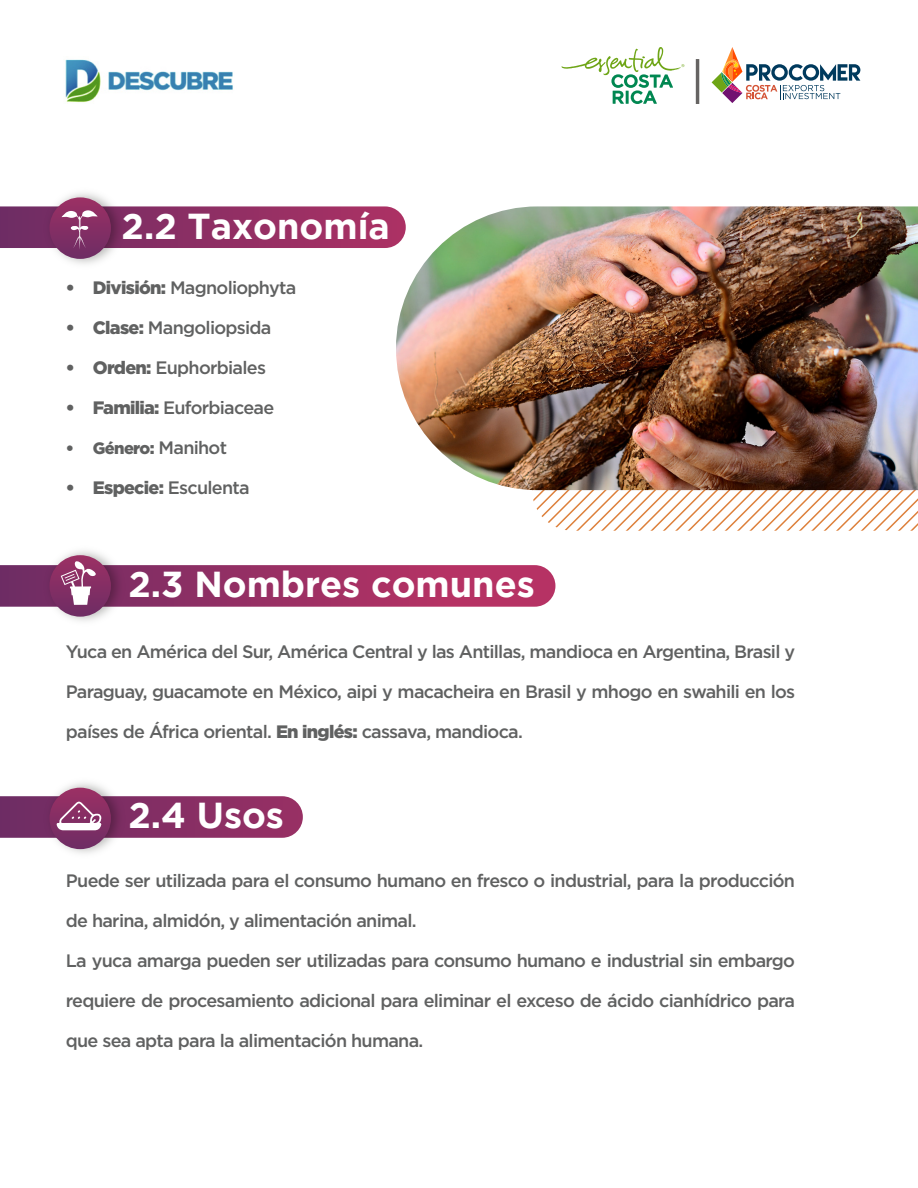
<style>
.page{position:relative;width:918px;height:1188px;background:#fff}
.page>*{position:absolute;margin:0;border:0;box-sizing:border-box;transform-origin:0 0}
.t1{font:700 36px "Gotham";color:#fff}
.t2{font:500 18px "Gotham";letter-spacing:-.04em;color:#606161}
.t3{font:900 18px "Gotham";letter-spacing:-.04em;color:#606161}
.t4{font:900 16.5px "Gotham";letter-spacing:-.04em;color:#606161}
.s1{font-weight:900}
.s2{font-weight:500;font-size:18px}
.s3{font-weight:500}
</style>
<div class="page">
<svg style="left:532px;top:490px;width:386px;height:41px"></svg>
<img style="left:396px;top:206px;width:522px;height:284px">
<img style="left:65px;top:59px;width:168px;height:43px">
<hr style="left:696px;top:59px;width:3px;height:45px;background:#666463">
<svg style="left:712px;top:47px;width:148px;height:56px"></svg>
<svg style="left:561px;top:47px;width:123px;height:57px"></svg>
<img style="left:56px;top:193px;width:57px;height:71px">
<svg style="left:50px;top:197px;width:61px;height:62px"></svg>
<img style="left:56px;top:550px;width:57px;height:71px">
<svg style="left:50px;top:555px;width:61px;height:62px"></svg>
<img style="left:55px;top:782px;width:59px;height:72px">
<svg style="left:50px;top:788px;width:61px;height:61px"></svg>
<svg style="left:0;top:206px;width:406px;height:44px;background:#953d6e"></svg>
<svg style="left:0;top:561px;width:555px;height:46px;background:#a44775"></svg>
<svg style="left:0;top:796px;width:303px;height:42px;background:#8b3a6c"></svg>
<h1 class="t1" style="left:122px;top:205px;width:270px">2.2 Taxonomía</h1>
<p class="t2" style="left:66px;top:276px;width:232px"><span class="s1">• División:</span> Magnoliophyta</p>
<p class="t2" style="left:66px;top:316px;width:207px"><span class="s1">• Clase:</span> Mangoliopsida</p>
<p class="t2" style="left:66px;top:356px;width:202px"><span class="s1">• Orden:</span> Euphorbiales</p>
<p class="t2" style="left:66px;top:396px;width:210px"><span class="s1">• Familia:</span> Euforbiaceae</p>
<p class="t4" style="left:66px;top:439px;width:163px">• Género: <span class="s2">Manihot</span></p>
<p class="t3" style="left:66px;top:478px;width:185px">• Especie: <span class="s3">Esculenta</span></p>
<h1 class="t1" style="left:128px;top:564px;width:408px">2.3 Nombres comunes</h1>
<p class="t2" style="left:66px;top:639px;width:731px">Yuca en América del Sur, América Central y las Antillas, mandioca en Argentina, Brasil y</p>
<p class="t2" style="left:66px;top:680px;width:731px">Paraguay, guacamote en México, aipi y macacheira en Brasil y mhogo en swahili en los</p>
<p class="t2" style="left:66px;top:720px;width:459px">países de África oriental. <span class="s1">En inglés:</span> cassava, mandioca.</p>
<h1 class="t1" style="left:128px;top:795px;width:157px">2.4 Usos</h1>
<p class="t2" style="left:66px;top:869px;width:731px">Puede ser utilizada para el consumo humano en fresco o industrial, para la producción</p>
<p class="t2" style="left:66px;top:909px;width:352px">de harina, almidón, y alimentación animal.</p>
<p class="t2" style="left:66px;top:949px;width:731px">La yuca amarga pueden ser utilizadas para consumo humano e industrial sin embargo</p>
<p class="t2" style="left:66px;top:989px;width:731px">requiere de procesamiento adicional para eliminar el exceso de ácido cianhídrico para</p>
<p class="t2" style="left:66px;top:1029px;width:359px">que sea apta para la alimentación humana.</p>
</div>
